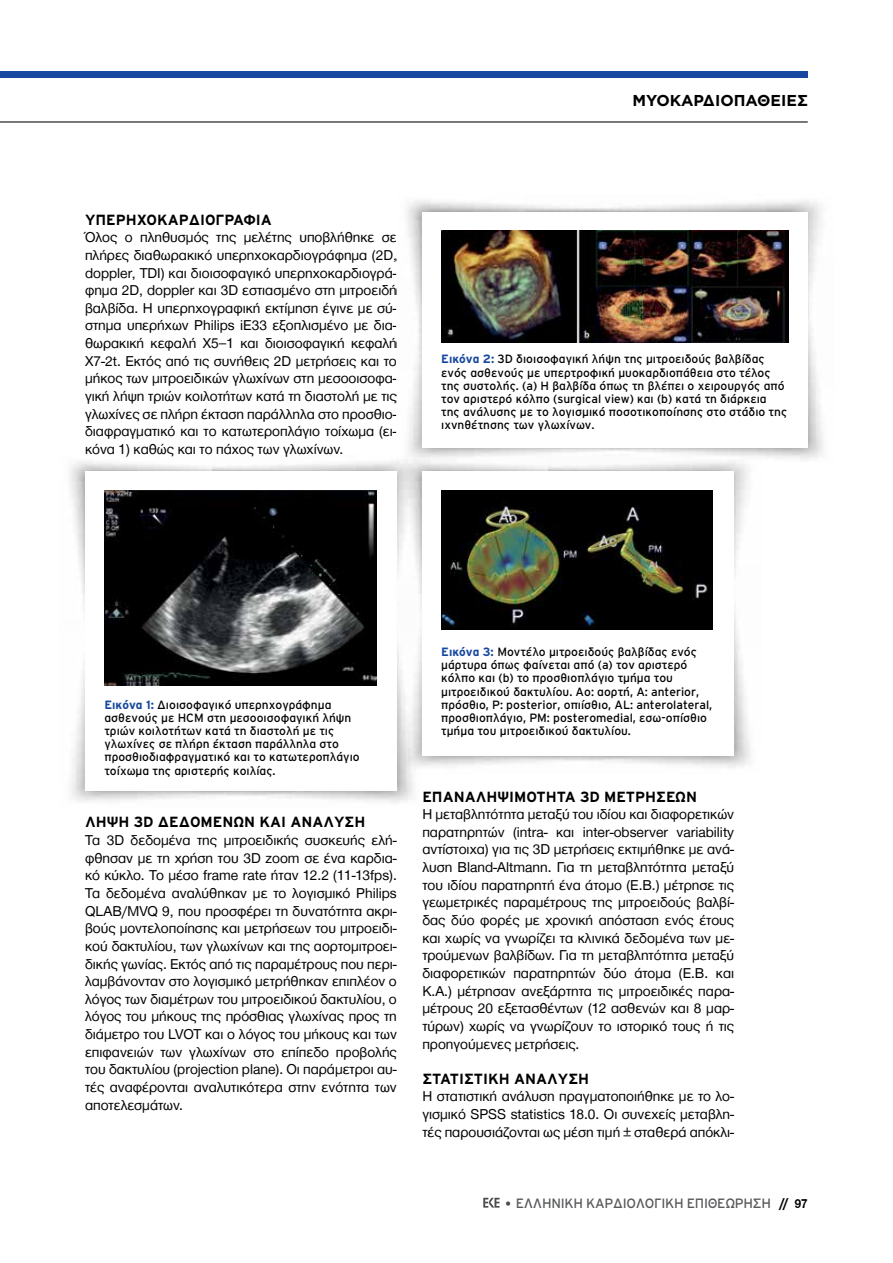
<style>
.page{position:relative;width:893px;height:1263px;background:#fff}
.page>*{position:absolute;margin:0;border:0;box-sizing:border-box;transform-origin:0 0}
.t1{font:700 15.75px "Gotham Greek";color:#000}
.t2{font:14.7px/17.7px "Helvetica Neue Greek";color:#000;text-align:justify}
.t3{font:700 14.7px "Interstate GR";color:#000}
.t4{font:13.5px "Interstate GR";letter-spacing:-.02em;color:#58595b}
.t5{font:12px/13.2px "Interstate GR";color:#000}
.s1{font-weight:700;color:#17479e}
.s2{font-family:"Helvetica Neue Greek";color:#4d4d4f}
.s3{font-family:"Futura TGR";font-weight:700;color:#000}
.s4{font-family:"Helvetica Neue Greek";font-weight:700;color:#000}
</style>
<div class="page">
<svg style="left:483px;top:1198px;width:17px;height:9px"></svg>
<hr style="left:0;top:121px;width:808px;height:1px;background:#000">
<div style="left:0;top:72px;width:808px;height:6px;background:#17479e"></div>
<img style="left:70px;top:461px;width:282px;height:150px">
<img style="left:71px;top:662px;width:38px;height:139px">
<div style="left:86px;top:471px;width:311px;height:319px;background:#fff"></div>
<img style="left:105px;top:490px;width:271px;height:195px">
<img style="left:689px;top:466px;width:60px;height:100px">
<img style="left:397px;top:466px;width:292px;height:119px">
<img style="left:397px;top:585px;width:48px;height:189px">
<img style="left:445px;top:566px;width:305px;height:202px">
<div style="left:422px;top:471px;width:312px;height:285px;background:#fff"></div>
<img style="left:441px;top:490px;width:272px;height:140px">
<img style="left:689px;top:200px;width:133px;height:58px">
<img style="left:407px;top:200px;width:282px;height:77px">
<img style="left:397px;top:277px;width:122px;height:189px">
<img style="left:519px;top:258px;width:304px;height:208px">
<div style="left:422px;top:212px;width:386px;height:236px;background:#fff"></div>
<img style="left:441px;top:231px;width:347px;height:112px">
<p class="t3" style="left:85px;top:211px;width:188px">ΥΠΕΡΗΧΟΚΑΡΔΙΟΓΡΑΦΊΑ</p>
<p class="t2" style="left:85px;top:229px;width:313px">Όλος ο πληθυσμός της μελέτης υποβλήθηκε σε πλήρες διαθωρακικό υπερηχοκαρδιογράφημα (2D, doppler, TDI) και διοισοφαγικό υπερηχοκαρδιογρά&shy;φημα 2D, doppler και 3D εστιασμένο στη μιτροειδή βαλβίδα. Η υπερηχογραφική εκτίμηση έγινε με σύ&shy;στημα υπερήχων Philips iE33 εξοπλισμένο με δια&shy;θωρακική κεφαλή X5–1 και διοισοφαγική κεφαλή X7-2t. Εκτός από τις συνήθεις 2D μετρήσεις και το μήκος των μιτροειδικών γλωχίνων στη μεσοοισοφα&shy;γική λήψη τριών κοιλοτήτων κατά τη διαστολή με τις γλωχίνες σε πλήρη έκταση παράλληλα στο προσθιο&shy;διαφραγματικό και το κατωτεροπλάγιο τοίχωμα (ει&shy;κόνα 1) καθώς και το πάχος των γλωχίνων.</p>
<p class="t1" style="left:632px;top:91px;width:177px">ΜΥΟΚΑΡΔΙΟΠΑΘΕΙΕΣ</p>
<p class="t5" style="left:441px;top:353px;width:348px"><span class="s1">Εικόνα 2:</span> 3D διοισοφαγική λήψη της μιτροειδούς βαλβίδας ενός ασθενούς με υπερτροφική μυοκαρδιοπάθεια στο τέλος της συστολής. (a) Η βαλβίδα όπως τη βλέπει ο χειρουργός από τον αριστερό κόλπο (surgical view) και (b) κατά τη διάρκεια της ανάλυσης με το λογισμικό ποσοτικοποίησης στο στάδιο της ιχνηθέτησης των γλωχίνων.</p>
<p class="t5" style="left:104px;top:698px;width:257px"><span class="s1">Εικόνα 1:</span> Διοισοφαγικό υπερηχογράφημα ασθενούς με HCM στη μεσοοισοφαγική λήψη τριών κοιλοτήτων κατά τη διαστολή με τις γλωχίνες σε πλήρη έκταση παράλληλα στο προσθιοδιαφραγματικό και το κατωτεροπλάγιο τοίχωμα της αριστερής κοιλίας.</p>
<p class="t3" style="left:85px;top:814px;width:282px">ΛΉΨΗ 3D ΔΕΔΟΜΈΝΩΝ ΚΑΙ ΑΝΆΛΥΣΗ</p>
<p class="t2" style="left:85px;top:831px;width:313px">Τα 3D δεδομένα της μιτροειδικής συσκευής ελή&shy;φθησαν με τη χρήση του 3D zoom σε ένα καρδια&shy;κό κύκλο. Το μέσο frame rate ήταν 12.2 (11-13fps).<br>Τα δεδομένα αναλύθηκαν με το λογισμικό Philips QLAB/MVQ 9, που προσφέρει τη δυνατότητα ακρι&shy;βούς μοντελοποίησης και μετρήσεων του μιτροειδι&shy;κού δακτυλίου, των γλωχίνων και της αορτομιτροει&shy;δικής γωνίας. Εκτός από τις παραμέτρους που περι&shy;λαμβάνονταν στο λογισμικό μετρήθηκαν επιπλέον ο λόγος των διαμέτρων του μιτροειδικού δακτυλίου, ο λόγος του μήκους της πρόσθιας γλωχίνας προς τη διάμετρο του LVOT και ο λόγος του μήκους και των επιφανειών των γλωχίνων στο επίπεδο προβολής του δακτυλίου (projection plane). Οι παράμετροι αυ&shy;τές αναφέρονται αναλυτικότερα στην ενότητα των αποτελεσμάτων.</p>
<p class="t5" style="left:441px;top:645px;width:273px"><span class="s1">Εικόνα 3:</span> Μοντέλο μιτροειδούς βαλβίδας ενός μάρτυρα όπως φαίνεται από (a) τον αριστερό κόλπο και (b) το προσθιοπλάγιο τμήμα του μιτροειδικού δακτυλίου. Ao: αορτή, A: anterior, πρόσθιο, P: posterior, οπιίσθιο, AL: anterolateral, προσθιοπλάγιο, PM: posteromedial, εσω-οπίσθιο τμήμα του μιτροειδικού δακτυλίου.</p>
<p class="t3" style="left:422px;top:788px;width:276px">ΕΠΑΝΑΛΗΨΙΜΌΤΗΤΑ 3D ΜΕΤΡΉΣΕΩΝ</p>
<p class="t2" style="left:422px;top:805px;width:313px">Η μεταβλητότητα μεταξύ του ιδίου και διαφορετικών παρατηρητών (intra- και inter-observer variability αντίστοιχα) για τις 3D μετρήσεις εκτιμήθηκε με ανά&shy;λυση Bland-Altmann. Για τη μεταβλητότητα μεταξύ του ιδίου παρατηρητή ένα άτομο (Ε.Β.) μέτρησε τις γεωμετρικές παραμέτρους της μιτροειδούς βαλβί&shy;δας δύο φορές με χρονική απόσταση ενός έτους και χωρίς να γνωρίζει τα κλινικά δεδομένα των με&shy;τρούμενων βαλβίδων. Για τη μεταβλητότητα μεταξύ διαφορετικών παρατηρητών δύο άτομα (E.B. και K.A.) μέτρησαν ανεξάρτητα τις μιτροειδικές παρα&shy;μέτρους 20 εξετασθέντων (12 ασθενών και 8 μαρ&shy;τύρων) χωρίς να γνωρίζουν το ιστορικό τους ή τις προηγούμενες μετρήσεις.</p>
<p class="t3" style="left:422px;top:1070px;width:168px">ΣΤΑΤΙΣΤΙΚΉ ΑΝΆΛΥΣΗ</p>
<p class="t2" style="left:422px;top:1088px;width:313px">Η στατιστική ανάλυση πραγματοποιήθηκε με το λο&shy;γισμικό SPSS statistics 18.0. Οι συνεχείς μεταβλη&shy;τές παρουσιάζονται ως μέση τιμή ± σταθερά απόκλι-</p>
<p class="t4" style="left:504px;top:1195px;width:305px"><span class="s2">•</span> EΛΛΗΝΙΚΗ ΚΑΡΔΙΟΛΟΓΙΚΗ ΕΠΙΘΕΩΡΗΣΗ <span class="s3">//</span> <span class="s4">97</span></p>
</div>
